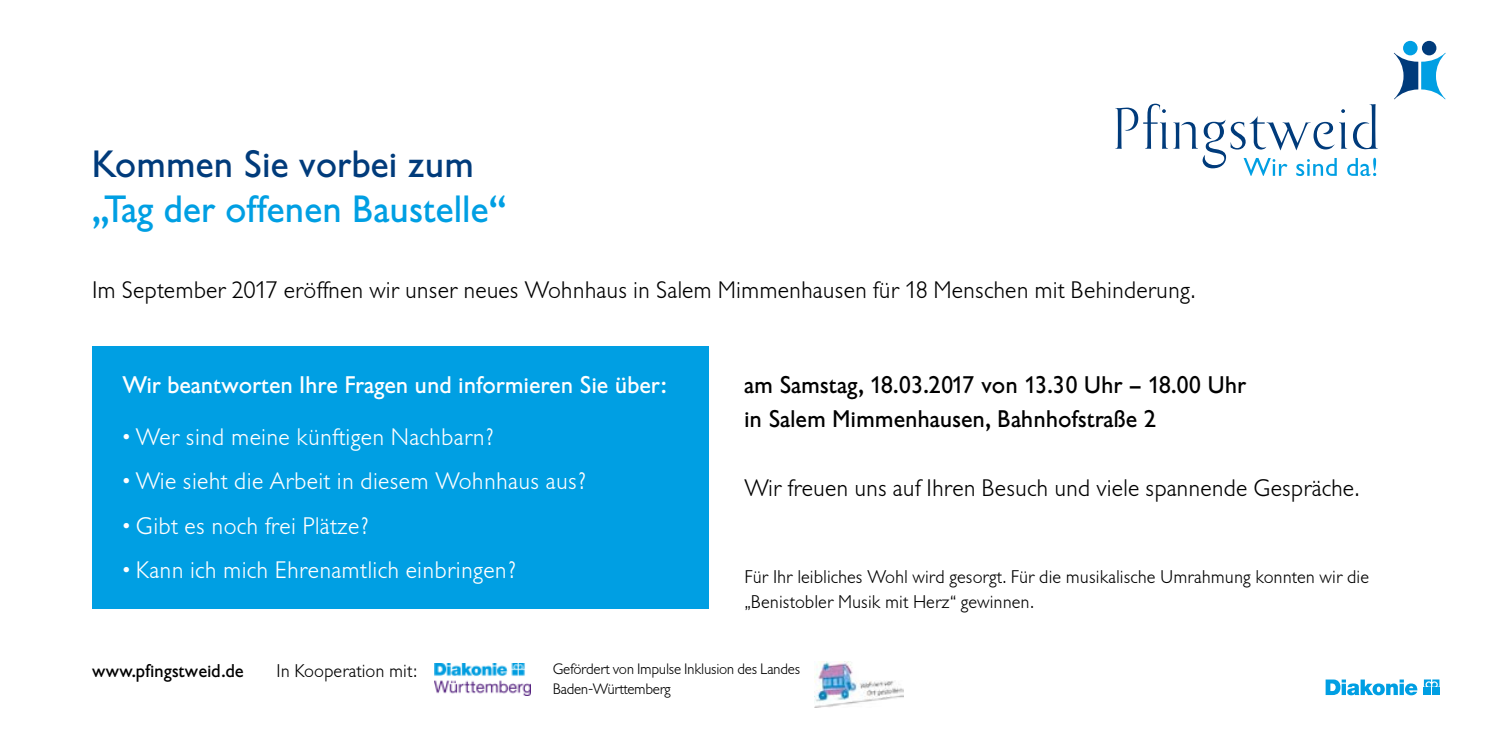
<style>
.page{position:relative;width:1489px;height:745px;background:#fff}
.page>*{position:absolute;margin:0;border:0;box-sizing:border-box;transform-origin:0 0}
.t1{font:37.5px "Gill Sans BQ";color:#009fe3}
.t2{font:37.5px "Gill Sans BQ";color:#003b7b}
.t3{font:300 23.75px "Gill Sans BQ";color:#000}
.t4{font:300 23.75px "Gill Sans BQ";letter-spacing:.01em;color:#fff}
.t5{font:23.75px/33.8px "Gill Sans BQ";color:#000}
.t6{font:23.75px "Gill Sans BQ";color:#fff}
.t7{font:300 18.25px/25px "Gill Sans BQ";color:#000}
.t8{font:18.25px "Gill Sans BQ";color:#000}
.t9{font:300 15px/20px "Gill Sans BQ";letter-spacing:-.025em;color:#000}
</style>
<div class="page">
<div style="left:92px;top:345px;width:617px;height:263px;background:#009fe3"></div>
<svg style="left:1325px;top:679px;width:92px;height:15px"></svg>
<svg style="left:1423px;top:679px;width:16px;height:7px"></svg>
<div style="left:1423px;top:687px;width:7px;height:7px;background:#009fe3"></div>
<div style="left:1432px;top:687px;width:7px;height:7px;background:#009fe3"></div>
<svg style="left:1115px;top:104px;width:52px;height:45px"></svg>
<svg style="left:1173px;top:104px;width:204px;height:72px"></svg>
<svg style="left:1393px;top:53px;width:52px;height:46px"></svg>
<div style="left:1421px;top:41px;width:15px;height:14px;background:#003b7b;border-radius:50%"></div>
<div style="left:1402px;top:41px;width:15px;height:14px;background:#009fe3;border-radius:50%"></div>
<img style="left:434px;top:663px;width:96px;height:32px">
<img style="left:814px;top:661px;width:89px;height:46px">
<h1 class="t2" style="left:92px;top:142px;width:384px">Kommen Sie vorbei zum</h1>
<h1 class="t1" style="left:92px;top:187px;width:415px">„Tag der offenen Baustelle“</h1>
<p class="t3" style="left:92px;top:276px;width:1104px">Im September 2017 eröffnen wir unser neues Wohnhaus in Salem Mimmenhausen für 18 Menschen mit Behinderung.</p>
<p class="t6" style="left:122px;top:371px;width:545px">Wir beantworten Ihre Fragen und informieren Sie über:</p>
<p class="t4" style="left:122px;top:423px;width:373px">• Wer sind meine künftigen Nachbarn?</p>
<p class="t4" style="left:122px;top:468px;width:466px">• Wie sieht die Arbeit in diesem Wohnhaus aus?</p>
<p class="t4" style="left:122px;top:512px;width:248px">• Gibt es noch frei Plätze?</p>
<p class="t4" style="left:122px;top:556px;width:395px">• Kann ich mich Ehrenamtlich einbringen?</p>
<p class="t5" style="left:744px;top:368px;width:503px">am Samstag, 18.03.2017 von 13.30 Uhr – 18.00 Uhr in Salem Mimmenhausen, Bahnhofstraße 2</p>
<p class="t3" style="left:744px;top:475px;width:616px">Wir freuen uns auf Ihren Besuch und viele spannende Gespräche.</p>
<p class="t7" style="left:744px;top:564px;width:626px">Für Ihr leibliches Wohl wird gesorgt. Für die musikalische Umrahmung konnten wir die „Benistobler Musik mit Herz“ gewinnen.</p>
<p class="t8" style="left:92px;top:659px;width:153px">www.pfingstweid.de</p>
<p class="t7" style="left:276px;top:658px;width:142px">In Kooperation mit:</p>
<p class="t9" style="left:552px;top:659px;width:249px">Gefördert von Impulse Inklusion des Landes<br>Baden-Württemberg</p>
</div>
